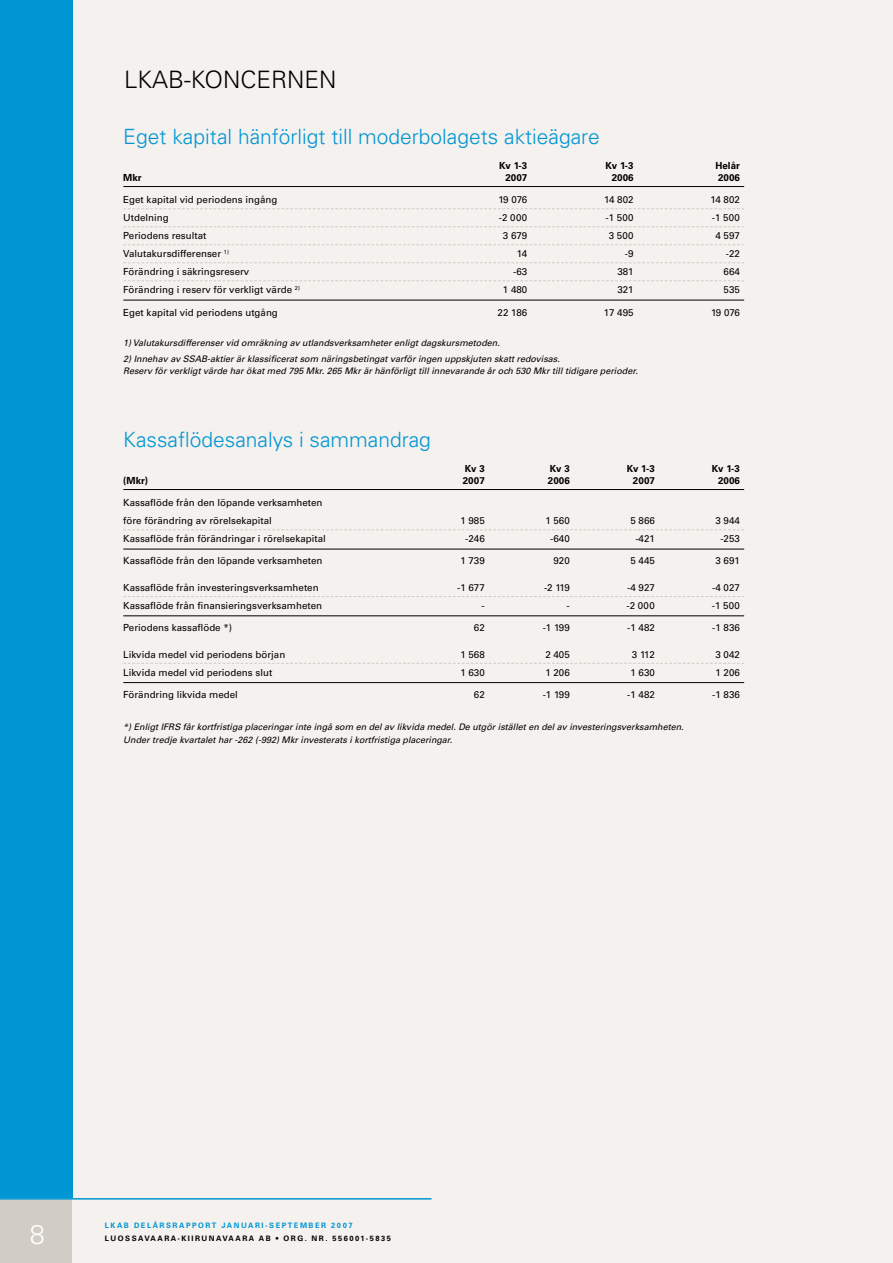
<style>
.page{position:relative;width:893px;height:1263px;background:#f4f1ee}
.page>*{position:absolute;margin:0;border:0;box-sizing:border-box;transform-origin:0 0}
.t1{font:300 24px "Univers";color:#000}
.t2{font:300 21px "Univers";color:#0096d4}
.t3{font:9.75px/18px "Univers";color:#000}
.t4{font:700 9.75px "Univers";color:#000}
.t5{font:italic 9px/12px "Univers";color:#000}
.t6{font:700 7.5px "Univers";letter-spacing:.2em;color:#000}
.t7{font:700 7.5px "Univers";letter-spacing:.2em;color:#0096d4}
</style>
<div class="page">
<div style="left:0;top:0;width:72px;height:1220px;background:#0096d4"></div>
<div style="left:0;top:1199px;width:72px;height:64px;background:#d1ccc4"></div>
<hr style="left:0;top:1198px;width:431px;height:1px;background:#0096d4">
<hr style="left:123px;top:186px;width:621px;height:1px;background:#000">
<svg style="left:123px;top:208px;width:621px;height:1px"></svg>
<svg style="left:123px;top:226px;width:621px;height:1px"></svg>
<svg style="left:123px;top:244px;width:621px;height:1px"></svg>
<svg style="left:123px;top:262px;width:621px;height:1px"></svg>
<svg style="left:123px;top:280px;width:621px;height:1px"></svg>
<hr style="left:123px;top:300px;width:621px;height:1px;background:#000">
<hr style="left:123px;top:489px;width:621px;height:1px;background:#000">
<svg style="left:123px;top:529px;width:621px;height:1px"></svg>
<hr style="left:123px;top:549px;width:621px;height:1px;background:#000">
<svg style="left:123px;top:596px;width:621px;height:1px"></svg>
<hr style="left:123px;top:615px;width:621px;height:1px;background:#000">
<svg style="left:123px;top:663px;width:621px;height:1px"></svg>
<hr style="left:123px;top:682px;width:621px;height:1px;background:#000">
<h1 class="t1" style="left:124px;top:65px;width:214px">LKAB-KONCERNEN</h1>
<h2 class="t2" style="left:123px;top:124px;width:478px">Eget kapital hänförligt till moderbolagets aktieägare</h2>
<p class="t4" style="left:499px;top:160px;width:30px">KV 1-3</p>
<p class="t4" style="left:605px;top:160px;width:30px">KV 1-3</p>
<p class="t4" style="left:715px;top:160px;width:26px">HELÅR</p>
<p class="t4" style="left:123px;top:172px;width:20px">MKR</p>
<p class="t4" style="left:505px;top:172px;width:23px">2007</p>
<p class="t4" style="left:612px;top:172px;width:23px">2006</p>
<p class="t4" style="left:718px;top:172px;width:23px">2006</p>
<p class="t3" style="left:123px;top:191px;width:156px">Eget kapital vid periodens ingång</p>
<p class="t3" style="left:498px;top:191px;width:30px">19 076</p>
<p class="t3" style="left:604px;top:191px;width:31px">14 802</p>
<p class="t3" style="left:710px;top:191px;width:31px">14 802</p>
<p class="t3" style="left:123px;top:209px;width:47px">Utdelning</p>
<p class="t3" style="left:499px;top:209px;width:30px">-2 000</p>
<p class="t3" style="left:606px;top:209px;width:30px">-1 500</p>
<p class="t3" style="left:712px;top:209px;width:30px">-1 500</p>
<p class="t3" style="left:123px;top:227px;width:85px">Periodens resultat</p>
<p class="t3" style="left:503px;top:227px;width:26px">3 679</p>
<p class="t3" style="left:609px;top:227px;width:26px">3 500</p>
<p class="t3" style="left:715px;top:227px;width:26px">4 597</p>
<p class="t3" style="left:123px;top:245px;width:107px">Valutakursdifferenser <sup>1)</sup></p>
<p class="t3" style="left:517px;top:245px;width:12px">14</p>
<p class="t3" style="left:625px;top:245px;width:10px">-9</p>
<p class="t3" style="left:726px;top:245px;width:16px">-22</p>
<p class="t3" style="left:123px;top:263px;width:128px">Förändring i säkringsreserv</p>
<p class="t3" style="left:513px;top:263px;width:16px">-63</p>
<p class="t3" style="left:617px;top:263px;width:18px">381</p>
<p class="t3" style="left:724px;top:263px;width:18px">664</p>
<p class="t3" style="left:123px;top:281px;width:178px">Förändring i reserv för verkligt värde <sup>2)</sup></p>
<p class="t3" style="left:503px;top:281px;width:26px">1 480</p>
<p class="t3" style="left:617px;top:281px;width:18px">321</p>
<p class="t3" style="left:724px;top:281px;width:18px">535</p>
<p class="t3" style="left:123px;top:303px;width:156px">Eget kapital vid periodens utgång</p>
<p class="t3" style="left:498px;top:303px;width:31px">22 186</p>
<p class="t3" style="left:604px;top:303px;width:31px">17 495</p>
<p class="t3" style="left:711px;top:303px;width:30px">19 076</p>
<p class="t5" style="left:123px;top:336px;width:378px">1) Valutakursdifferenser vid omräkning av utlandsverksamheter enligt dagskursmetoden.</p>
<p class="t5" style="left:123px;top:353px;width:516px">2) Innehav av SSAB-aktier är klassificerat som näringsbetingat varför ingen uppskjuten skatt redovisas.<br>Reserv för verkligt värde har ökat med 795 Mkr. 265 Mkr är hänförligt till innevarande år och 530 Mkr till tidigare perioder.</p>
<h2 class="t2" style="left:123px;top:427px;width:309px">Kassaflödesanalys i sammandrag</h2>
<p class="t4" style="left:465px;top:463px;width:22px">KV 3</p>
<p class="t4" style="left:550px;top:463px;width:22px">KV 3</p>
<p class="t4" style="left:627px;top:463px;width:30px">KV 1-3</p>
<p class="t4" style="left:712px;top:463px;width:30px">KV 1-3</p>
<p class="t4" style="left:123px;top:475px;width:26px">(MKR)</p>
<p class="t4" style="left:463px;top:475px;width:23px">2007</p>
<p class="t4" style="left:548px;top:475px;width:23px">2006</p>
<p class="t4" style="left:633px;top:475px;width:23px">2007</p>
<p class="t4" style="left:718px;top:475px;width:23px">2006</p>
<p class="t3" style="left:123px;top:494px;width:201px">Kassaflöde från den löpande verksamheten före förändring av rörelsekapital</p>
<p class="t3" style="left:460px;top:512px;width:26px">1 985</p>
<p class="t3" style="left:545px;top:512px;width:26px">1 560</p>
<p class="t3" style="left:630px;top:512px;width:26px">5 866</p>
<p class="t3" style="left:715px;top:512px;width:26px">3 944</p>
<p class="t3" style="left:123px;top:530px;width:204px">Kassaflöde från förändringar i rörelsekapital</p>
<p class="t3" style="left:465px;top:530px;width:21px">-246</p>
<p class="t3" style="left:550px;top:530px;width:21px">-640</p>
<p class="t3" style="left:635px;top:530px;width:21px">-421</p>
<p class="t3" style="left:720px;top:530px;width:21px">-253</p>
<p class="t3" style="left:123px;top:552px;width:201px">Kassaflöde från den löpande verksamheten</p>
<p class="t3" style="left:460px;top:552px;width:26px">1 739</p>
<p class="t3" style="left:553px;top:552px;width:18px">920</p>
<p class="t3" style="left:630px;top:552px;width:26px">5 445</p>
<p class="t3" style="left:715px;top:552px;width:26px">3 691</p>
<p class="t3" style="left:123px;top:579px;width:197px">Kassaflöde från investeringsverksamheten</p>
<p class="t3" style="left:457px;top:579px;width:29px">-1 677</p>
<p class="t3" style="left:544px;top:579px;width:27px">-2 119</p>
<p class="t3" style="left:627px;top:579px;width:29px">-4 927</p>
<p class="t3" style="left:712px;top:579px;width:29px">-4 027</p>
<p class="t3" style="left:123px;top:597px;width:200px">Kassaflöde från finansieringsverksamheten</p>
<p class="t3" style="left:481px;top:597px;width:5px">-</p>
<p class="t3" style="left:567px;top:597px;width:5px">-</p>
<p class="t3" style="left:626px;top:597px;width:30px">-2 000</p>
<p class="t3" style="left:712px;top:597px;width:30px">-1 500</p>
<p class="t3" style="left:123px;top:619px;width:110px">Periodens kassaflöde *)</p>
<p class="t3" style="left:474px;top:619px;width:12px">62</p>
<p class="t3" style="left:543px;top:619px;width:29px">-1 199</p>
<p class="t3" style="left:627px;top:619px;width:29px">-1 482</p>
<p class="t3" style="left:712px;top:619px;width:29px">-1 836</p>
<p class="t3" style="left:123px;top:645px;width:164px">Likvida medel vid periodens början</p>
<p class="t3" style="left:460px;top:645px;width:26px">1 568</p>
<p class="t3" style="left:545px;top:645px;width:26px">2 405</p>
<p class="t3" style="left:632px;top:645px;width:24px">3 112</p>
<p class="t3" style="left:715px;top:645px;width:26px">3 042</p>
<p class="t3" style="left:123px;top:663px;width:150px">Likvida medel vid periodens slut</p>
<p class="t3" style="left:460px;top:663px;width:26px">1 630</p>
<p class="t3" style="left:545px;top:663px;width:26px">1 206</p>
<p class="t3" style="left:630px;top:663px;width:26px">1 630</p>
<p class="t3" style="left:715px;top:663px;width:26px">1 206</p>
<p class="t3" style="left:123px;top:686px;width:116px">Förändring likvida medel</p>
<p class="t3" style="left:474px;top:686px;width:12px">62</p>
<p class="t3" style="left:543px;top:686px;width:29px">-1 199</p>
<p class="t3" style="left:627px;top:686px;width:29px">-1 482</p>
<p class="t3" style="left:712px;top:686px;width:29px">-1 836</p>
<p class="t5" style="left:123px;top:720px;width:562px;line-height:13.5px">*) Enligt IFRS får kortfristiga placeringar inte ingå som en del av likvida medel. De utgör istället en del av investeringsverksamheten.<br>Under tredje kvartalet har -262 (-992) Mkr investerats i kortfristiga placeringar.</p>
<p class="t7" style="left:105px;top:1220px;width:62px">LKA B DE LÅRSRA</p>
<p class="t7" style="left:186px;top:1220px;width:136px">PPOR T JAN UAR I-SE PTEM BER</p>
<p class="t7" style="left:331px;top:1220px;width:23px">2007</p>
<p class="t6" style="left:105px;top:1234px;width:21px">LUOSSA</p>
<p class="t6" style="left:144px;top:1234px;width:14px">VAARA</p>
<p class="t6" style="left:177px;top:1234px;width:59px">-K IIR UNAVAARA</p>
<p class="t6" style="left:259px;top:1234px;width:32px">AB•ORG</p>
<p class="t6" style="left:305px;top:1234px;width:88px">. NR . 556001-5835</p>
</div>
